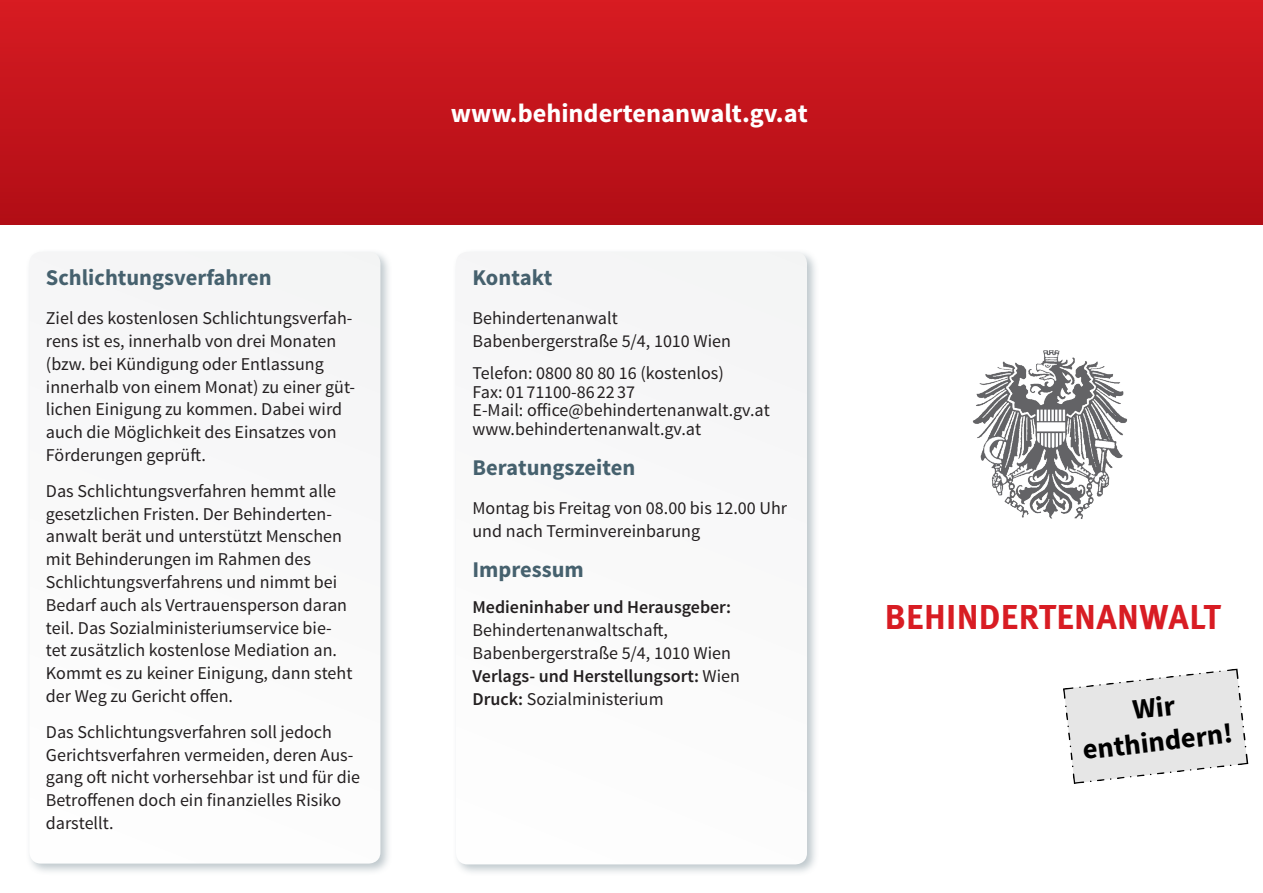
<style>
.page{position:relative;width:1263px;height:893px;background:#fff}
.page>*{position:absolute;margin:0;border:0;box-sizing:border-box;transform-origin:0 0}
.Titel{font:700 34.5px "Meta OT";letter-spacing:.01em;color:#d81c23}
.t1{font:700 28.5px/34px "Source Sans Pro";color:#000;text-align:center}
.Überschrift{font:700 26.25px "Source Sans Pro";color:#fff}
.Überschrift-2{font:700 22.5px "Source Sans Pro";color:#46616e}
.Fließtext{font:700 22.5px "Source Sans Pro";color:#46616e}
.Fließtext-2{font:18px/22.8px "Source Sans Pro";color:#231f20}
.Fließtext_OA{font:18px/22.8px "Source Sans Pro";color:#231f20}
.s1{font-weight:600}
</style>
<div class="page">
<img style="left:972px;top:350px;width:155px;height:169px">
<div style="left:0;top:0;width:1262px;height:224px;background:linear-gradient(to bottom,#d71b22,#b10d15)"></div>
<div style="left:25px;top:248px;width:368px;height:627px;background:#46616e;opacity:.35"></div>
<svg style="left:29px;top:252px;width:351px;height:611px"></svg>
<div style="left:452px;top:248px;width:367px;height:628px;background:#46616e;opacity:.35"></div>
<svg style="left:456px;top:252px;width:350px;height:612px"></svg>
<svg style="left:1063px;top:668px;width:184px;height:115px"></svg>
<h2 class="Überschrift-2" style="left:46px;top:263px;width:227px">Schlichtungsverfahren</h2>
<p class="Fließtext-2" style="left:46px;top:307px;width:311px">Ziel des kostenlosen Schlichtungsverfah&shy;rens ist es, innerhalb von drei Monaten (bzw. bei Kündigung oder Entlassung innerhalb von einem Monat) zu einer güt&shy;lichen Einigung zu kommen. Dabei wird auch die Möglichkeit des Einsatzes von Förderungen geprüft.</p>
<p class="Fließtext-2" style="left:46px;top:479px;width:308px">Das Schlichtungsverfahren hemmt alle gesetzlichen Fristen. Der Behinderten&shy;anwalt berät und unterstützt Menschen mit Behinderungen im Rahmen des Schlichtungsverfahrens und nimmt bei Bedarf auch als Vertrauensperson daran teil. Das Sozialministeriumservice bie&shy;tet zusätzlich kostenlose Mediation an.<br>Kommt es zu keiner Einigung, dann steht der Weg zu Gericht offen.</p>
<p class="Fließtext-2" style="left:46px;top:720px;width:316px">Das Schlichtungsverfahren soll jedoch Gerichtsverfahren vermeiden, deren Aus&shy;gang oft nicht vorhersehbar ist und für die Betroffenen doch ein finanzielles Risiko darstellt.</p>
<h2 class="Überschrift" style="left:451px;top:96px;width:358px">www.behindertenanwalt.gv.at</h2>
<h2 class="Überschrift-2" style="left:472px;top:263px;width:81px">Kontakt</h2>
<p class="Fließtext_OA" style="left:472px;top:307px;width:147px">Behindertenanwalt</p>
<p class="Fließtext-2" style="left:472px;top:330px;width:260px">Babenbergerstraße 5/4, 1010 Wien</p>
<p class="Fließtext-2" style="left:472px;top:364px;width:299px;line-height:18.6px">Telefon: 0800 80 80 16 (kostenlos)<br>Fax: 01 71100-86 22 37<br>E-Mail: office@behindertenanwalt.gv.at www.behindertenanwalt.gv.at</p>
<h2 class="Überschrift-2" style="left:472px;top:453px;width:164px">Beratungszeiten</h2>
<p class="Fließtext-2" style="left:472px;top:497px;width:316px">Montag bis Freitag von 08.00 bis 12.00 Uhr und nach Terminvereinbarung</p>
<p class="Fließtext" style="left:472px;top:555px;width:113px">Impressum</p>
<p class="Fließtext_OA" style="left:472px;top:596px;width:269px"><span class="s1">Medieninhaber und Herausgeber:<br></span>Behindertenanwaltschaft,<br>Babenbergerstraße 5/4, 1010 Wien<br><span class="s1">Verlags- und Herstellungsort:</span> Wien<br><span class="s1">Druck:</span> Sozialministerium</p>
<h1 class="Titel" style="left:884px;top:596px;width:337px">BEHINDERTENANWALT</h1>
<p class="t1" style="left:1076px;top:700px;width:152px;rotate:-7deg">Wir enthindern!</p>
</div>
